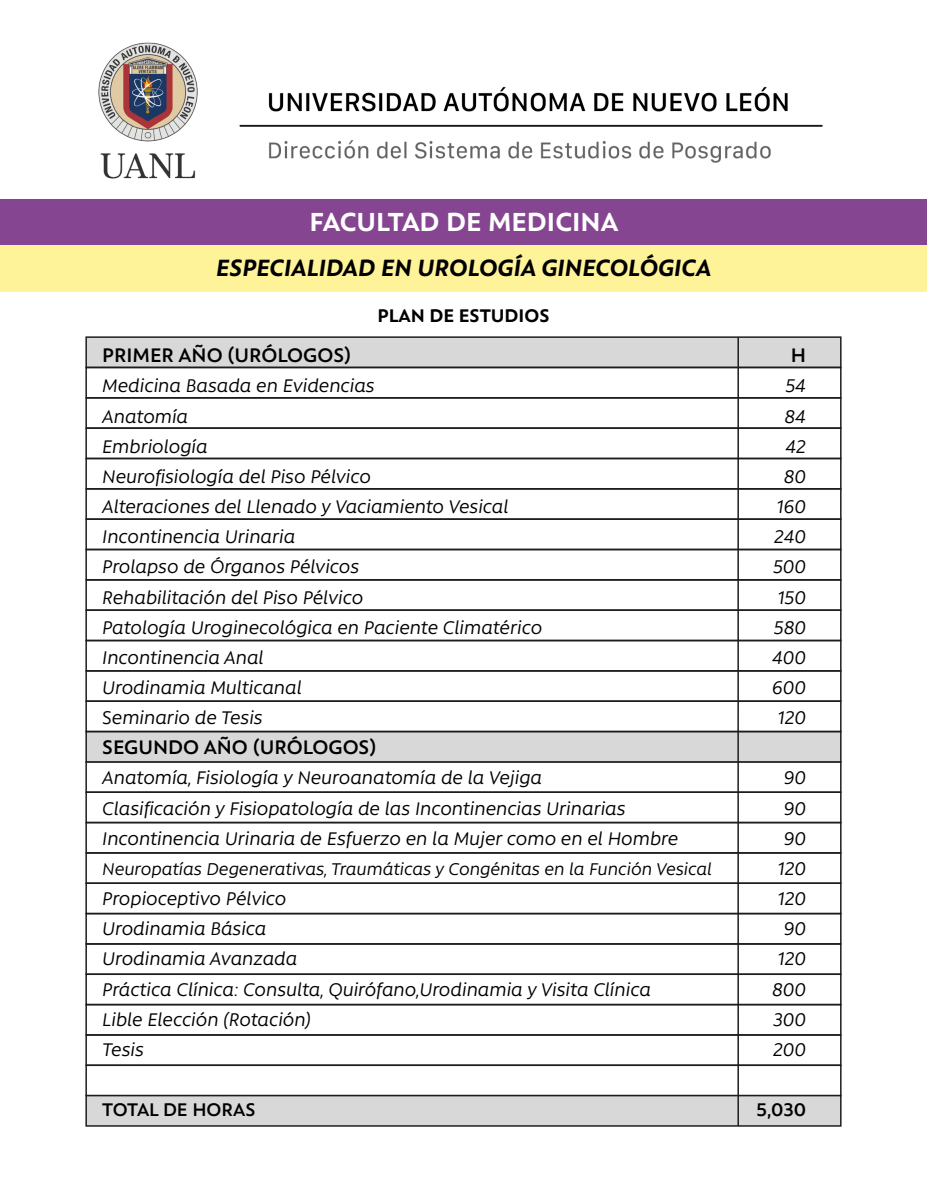
<style>
.page{position:relative;width:927px;height:1197px;background:#fff}
.page>*{position:absolute;margin:0;border:0;box-sizing:border-box;transform-origin:0 0}
.t1{font:700 30px "Rawson Pro";color:#fff}
.t2{font:italic 700 27px "Rawson Pro";color:#000}
.t3{font:600 22.5px "Rawson Pro";color:#000}
.t4{font:italic 21px "Rawson Pro";color:#000}
.t5{font:600 21px "Rawson Pro";color:#000}
.t6{font:700 21px "Rawson Pro";color:#000}
.t7{font:italic 19.5px "Rawson Pro";color:#000}
</style>
<div class="page">
<div style="left:85px;top:579px;width:756px;height:32px;border:2px solid #1d1d1b"></div>
<div style="left:85px;top:761px;width:756px;height:32px;border:2px solid #1d1d1b"></div>
<div style="left:85px;top:518px;width:756px;height:32px;border:2px solid #1d1d1b"></div>
<div style="left:85px;top:730px;width:756px;height:32px;background:#d8d8d8;border:2px solid #1d1d1b"></div>
<div style="left:85px;top:488px;width:756px;height:32px;border:2px solid #1d1d1b"></div>
<div style="left:85px;top:609px;width:756px;height:32px;border:2px solid #1d1d1b"></div>
<div style="left:85px;top:670px;width:756px;height:32px;border:2px solid #1d1d1b"></div>
<div style="left:85px;top:700px;width:756px;height:32px;border:2px solid #1d1d1b"></div>
<div style="left:85px;top:458px;width:756px;height:31px;border:2px solid #1d1d1b"></div>
<div style="left:85px;top:640px;width:756px;height:31px;border:2px solid #1d1d1b"></div>
<div style="left:85px;top:852px;width:756px;height:32px;border:2px solid #1d1d1b"></div>
<div style="left:85px;top:791px;width:756px;height:32px;border:2px solid #1d1d1b"></div>
<div style="left:85px;top:973px;width:756px;height:32px;border:2px solid #1d1d1b"></div>
<div style="left:85px;top:943px;width:756px;height:32px;border:2px solid #1d1d1b"></div>
<div style="left:85px;top:882px;width:756px;height:32px;border:2px solid #1d1d1b"></div>
<div style="left:85px;top:1094px;width:756px;height:32px;background:#d8d8d8;border:2px solid #1d1d1b"></div>
<div style="left:85px;top:1034px;width:756px;height:32px;border:2px solid #1d1d1b"></div>
<div style="left:85px;top:336px;width:756px;height:32px;background:#d8d8d8;border:2px solid #1d1d1b"></div>
<img style="left:98px;top:42px;width:725px;height:137px">
<div style="left:85px;top:367px;width:756px;height:31px;border:2px solid #1d1d1b"></div>
<div style="left:85px;top:397px;width:756px;height:32px;border:2px solid #1d1d1b"></div>
<div style="left:85px;top:427px;width:756px;height:32px;border:2px solid #1d1d1b"></div>
<svg style="left:736px;top:336px;width:3px;height:791px"></svg>
<div style="left:0;top:199px;width:927px;height:46px;background:#854590"></div>
<div style="left:0;top:245px;width:927px;height:47px;background:#fff399"></div>
<h1 class="t1" style="left:309px;top:204px;width:310px">FACULTAD DE MEDICINA</h1>
<p class="t2" style="left:216px;top:252px;width:496px">ESPECIALIDAD EN UROLOGÍA GINECOLÓGICA</p>
<p class="t6" style="left:377px;top:303px;width:173px">PLAN DE ESTUDIOS</p>
<p class="t3" style="left:102px;top:342px;width:250px">PRIMER AÑO (URÓLOGOS)</p>
<p class="t3" style="left:790px;top:342px;width:17px">H</p>
<p class="t4" style="left:102px;top:374px;width:274px">Medicina Basada en Evidencias</p>
<p class="t4" style="left:785px;top:374px;width:22px">54</p>
<p class="t4" style="left:102px;top:405px;width:87px">Anatomía</p>
<p class="t4" style="left:784px;top:405px;width:23px">84</p>
<p class="t4" style="left:102px;top:435px;width:107px">Embriología</p>
<p class="t4" style="left:785px;top:435px;width:22px">42</p>
<p class="t4" style="left:102px;top:465px;width:270px">Neurofisiología del Piso Pélvico</p>
<p class="t4" style="left:783px;top:465px;width:24px">80</p>
<p class="t4" style="left:102px;top:495px;width:408px">Alteraciones del Llenado y Vaciamiento Vesical</p>
<p class="t4" style="left:777px;top:495px;width:31px">160</p>
<p class="t4" style="left:102px;top:525px;width:194px">Incontinencia Urinaria</p>
<p class="t4" style="left:774px;top:525px;width:33px">240</p>
<p class="t4" style="left:102px;top:555px;width:258px">Prolapso de Órganos Pélvicos</p>
<p class="t4" style="left:773px;top:555px;width:35px">500</p>
<p class="t4" style="left:102px;top:586px;width:262px">Rehabilitación del Piso Pélvico</p>
<p class="t4" style="left:777px;top:586px;width:30px">150</p>
<p class="t4" style="left:102px;top:616px;width:441px">Patología Uroginecológica en Paciente Climatérico</p>
<p class="t4" style="left:773px;top:616px;width:34px">580</p>
<p class="t4" style="left:102px;top:646px;width:163px">Incontinencia Anal</p>
<p class="t4" style="left:772px;top:646px;width:35px">400</p>
<p class="t4" style="left:102px;top:676px;width:201px">Urodinamia Multicanal</p>
<p class="t4" style="left:772px;top:676px;width:35px">600</p>
<p class="t4" style="left:102px;top:706px;width:162px">Seminario de Tesis</p>
<p class="t4" style="left:777px;top:706px;width:30px">120</p>
<p class="t3" style="left:102px;top:734px;width:275px">SEGUNDO AÑO (URÓLOGOS)</p>
<p class="t4" style="left:102px;top:766px;width:441px">Anatomía, Fisiología y Neuroanatomía de la Vejiga</p>
<p class="t4" style="left:784px;top:766px;width:24px">90</p>
<p class="t4" style="left:102px;top:797px;width:525px">Clasificación y Fisiopatología de las Incontinencias Urinarias</p>
<p class="t4" style="left:784px;top:797px;width:24px">90</p>
<p class="t4" style="left:102px;top:827px;width:577px">Incontinencia Urinaria de Esfuerzo en la Mujer como en el Hombre</p>
<p class="t4" style="left:784px;top:827px;width:24px">90</p>
<p class="t7" style="left:102px;top:858px;width:611px">Neuropatías Degenerativas, Traumáticas y Congénitas en la Función Vesical</p>
<p class="t4" style="left:777px;top:857px;width:30px">120</p>
<p class="t4" style="left:102px;top:887px;width:186px">Propioceptivo Pélvico</p>
<p class="t4" style="left:777px;top:887px;width:30px">120</p>
<p class="t4" style="left:102px;top:917px;width:166px">Urodinamia Básica</p>
<p class="t4" style="left:784px;top:917px;width:24px">90</p>
<p class="t4" style="left:102px;top:947px;width:197px">Urodinamia Avanzada</p>
<p class="t4" style="left:777px;top:947px;width:30px">120</p>
<p class="t4" style="left:102px;top:977px;width:550px">Práctica Clínica: Consulta, Quirófano,Urodinamia y Visita Clínica</p>
<p class="t4" style="left:772px;top:977px;width:35px">800</p>
<p class="t4" style="left:102px;top:1008px;width:210px">Lible Elección (Rotación)</p>
<p class="t4" style="left:773px;top:1008px;width:34px">300</p>
<p class="t4" style="left:102px;top:1038px;width:43px">Tesis</p>
<p class="t4" style="left:773px;top:1038px;width:34px">200</p>
<p class="t5" style="left:102px;top:1097px;width:155px">TOTAL DE HORAS</p>
<p class="t5" style="left:756px;top:1097px;width:51px">5,030</p>
</div>
